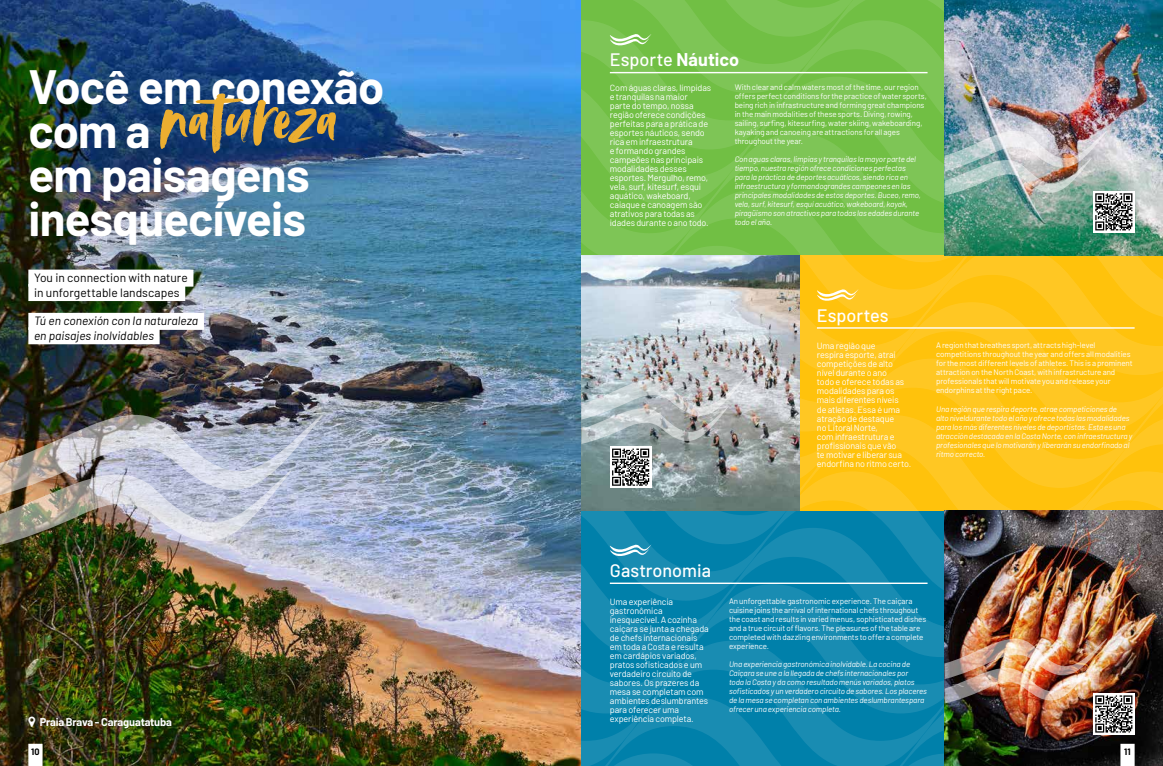
<style>
.page{position:relative;width:1163px;height:766px;background:#fff}
.page>*{position:absolute;margin:0;border:0;box-sizing:border-box;transform-origin:0 0}
.t1{font:80px "Avallon";color:#ecae30}
.t2{font:700 47px/44px "Barlow";letter-spacing:-.015em;color:#fff}
.t3{font:500 18px "Barlow";color:#fff}
.t4{font:12px/14.4px "Barlow";color:#000}
.t5{font:italic 12px/14.4px "Barlow";color:#000}
.t6{font:700 11px "Barlow";letter-spacing:-.015em;color:#fff}
.t7{font:9px/9px "Barlow";letter-spacing:-.015em;color:#fff}
.t8{font:700 9px "Barlow";color:#000}
.t9{font:italic 8px/9px "Barlow";letter-spacing:-.01em;color:#fff}
.t10{font:8px/9px "Barlow";letter-spacing:-.01em;color:#fff}
.s1{font-family:"Barlow";font-weight:700;font-size:47px;color:#fff}
.s2{font-weight:700}
</style>
<div class="page">
<img style="left:0;top:0;width:581px;height:765px">
<div style="left:28px;top:269px;width:165px;height:17px;background:#fff"></div>
<div style="left:28px;top:284px;width:157px;height:17px;background:#fff"></div>
<div style="left:28px;top:313px;width:176px;height:17px;background:#fff"></div>
<div style="left:28px;top:327px;width:132px;height:17px;background:#fff"></div>
<svg style="left:581px;top:0;width:581px;height:765px;background:#81af5c"></svg>
<img style="left:944px;top:510px;width:218px;height:255px">
<img style="left:581px;top:255px;width:218px;height:255px">
<img style="left:944px;top:0;width:218px;height:255px">
<hr style="left:816px;top:327px;width:318px;height:1px;background:#fff">
<svg style="left:816px;top:284px;width:42px;height:21px"></svg>
<hr style="left:609px;top:72px;width:318px;height:1px;background:#fff">
<svg style="left:609px;top:29px;width:42px;height:21px"></svg>
<hr style="left:609px;top:582px;width:318px;height:2px;background:#fff">
<svg style="left:609px;top:540px;width:42px;height:20px"></svg>
<div style="left:1092px;top:191px;width:42px;height:41px;background:#fff"></div>
<svg style="left:1095px;top:193px;width:38px;height:38px"></svg>
<div style="left:609px;top:446px;width:42px;height:42px;background:#fff"></div>
<svg style="left:612px;top:485px;width:35px;height:1px"></svg>
<div style="left:1092px;top:693px;width:42px;height:41px;background:#fff"></div>
<svg style="left:1095px;top:695px;width:38px;height:38px"></svg>
<div style="left:28px;top:743px;width:15px;height:22px;background:#fff"></div>
<div style="left:1120px;top:743px;width:14px;height:22px;background:#fff"></div>
<img style="left:0;top:414px;width:323px;height:133px">
<img style="left:581px;top:378px;width:163px;height:107px">
<img style="left:944px;top:130px;width:188px;height:100px">
<img style="left:944px;top:638px;width:188px;height:94px">
<svg style="left:28px;top:716px;width:7px;height:10px"></svg>
<h2 class="t2" style="left:28px;top:62px;width:357px">Você em conexão</h2>
<h1 class="t1" style="left:28px;top:66px;width:310px"><span class="s1">com a</span> natureza</h1>
<h2 class="t2" style="left:28px;top:150px;width:283px">em paisagens inesquecíveis</h2>
<h3 class="t4" style="left:34px;top:269px;width:155px">You in connection with nature in unforgettable landscapes</h3>
<h3 class="t5" style="left:34px;top:313px;width:166px">Tú en conexión con la naturaleza en paisajes inolvidables</h3>
<h3 class="t6" style="left:40px;top:713px;width:134px">Praia Brava - Caraguatatuba</h3>
<h3 class="t3" style="left:609px;top:47px;width:131px">Esporte <span class="s2">Náutico</span></h3>
<p class="t7" style="left:609px;top:83px;width:103px">Com águas claras, límpidas e tranquilas na maior<br>parte do tempo, nossa região oferece condições perfeitas para a prática de esportes náuticos, sendo rica em infraestrutura<br>e formando grandes campeões nas principais modalidades desses esportes. Mergulho, remo, vela, surf, kitesurf, esqui aquático, wakeboard, caiaque e canoagem são atrativos para todas as idades durante o ano todo.</p>
<p class="t10" style="left:734px;top:82px;width:193px">With clear and calm waters most of the time, our region offers perfect conditions for the practice of water sports, being rich in infrastructure and forming great champions in the main modalities of these sports. Diving, rowing, sailing, surfing, kitesurfing, water skiing, wakeboarding, kayaking and canoeing are attractions for all ages throughout the year.</p>
<p class="t9" style="left:734px;top:154px;width:188px">Con aguas claras, limpias y tranquilas la mayor parte del tiempo, nuestra región ofrece condiciones perfectas para la práctica de deportes acuáticos, siendo rica en infraestructura y formandograndes campeones en las principales modalidades de estos deportes. Buceo, remo, vela, surf, kitesurf, esquí acuático, wakeboard, kayak, piragüismo son atractivos para todas las edades durante todo el año.</p>
<h3 class="t3" style="left:816px;top:302px;width:73px">Esportes</h3>
<h3 class="t3" style="left:609px;top:557px;width:103px">Gastronomia</h3>
<p class="t7" style="left:816px;top:341px;width:96px">Uma região que<br>respira esporte, atrai competições de alto nível durante o ano<br>todo e oferece todas as modalidades para os mais diferentes níveis<br>de atletas. Essa é uma atração de destaque<br>no Litoral Norte,<br>com infraestrutura e profissionais que vão<br>te motivar e liberar sua endorfina no ritmo certo.</p>
<p class="t10" style="left:935px;top:340px;width:198px">A region that breathes sport, attracts high-level competitions throughout the year and offers all modalities for the most different levels of athletes. This is a prominent attraction on the North Coast, with infrastructure and professionals that will motivate you and release your endorphins at the right pace.</p>
<p class="t9" style="left:935px;top:403px;width:198px">Una región que respira deporte, atrae competiciones de<br>alto niveldurante todo el año y ofrece todas las modalidades para los más diferentes niveles de deportistas. Esta es una atracción destacada en la Costa Norte, con infraestructura y profesionales que lo motivarán y liberarán su endorfinado al ritmo correcto.</p>
<p class="t7" style="left:609px;top:596px;width:100px">Uma experiência gastronômica inesquecível. A cozinha caiçara se junta a chegada de chefs internacionais em toda a Costa e resulta em cardápios variados, pratos sofisticados e um verdadeiro circuito de sabores. Os prazeres da mesa se completam com ambientes deslumbrantes para oferecer uma experiência completa.</p>
<p class="t10" style="left:729px;top:595px;width:199px">An unforgettable gastronomic experience. The caiçara cuisine joins the arrival of international chefs throughout the coast and results in varied menus, sophisticated dishes and a true circuit of flavors. The pleasures of the table are completed with dazzling environments to offer a complete experience.</p>
<p class="t9" style="left:729px;top:658px;width:199px">Una experiencia gastronómica inolvidable. La cocina de Caiçara se une a la llegada de chefs internacionales por<br>toda la Costa y da como resultado menús variados, platos sofisticados y un verdadero circuito de sabores. Los placeres de la mesa se completan con ambientes deslumbrantespara ofrecer una experiencia completa.</p>
<p class="t8" style="left:31px;top:745px;width:10px">10</p>
<p class="t8" style="left:1124px;top:745px;width:8px">11</p>
</div>
